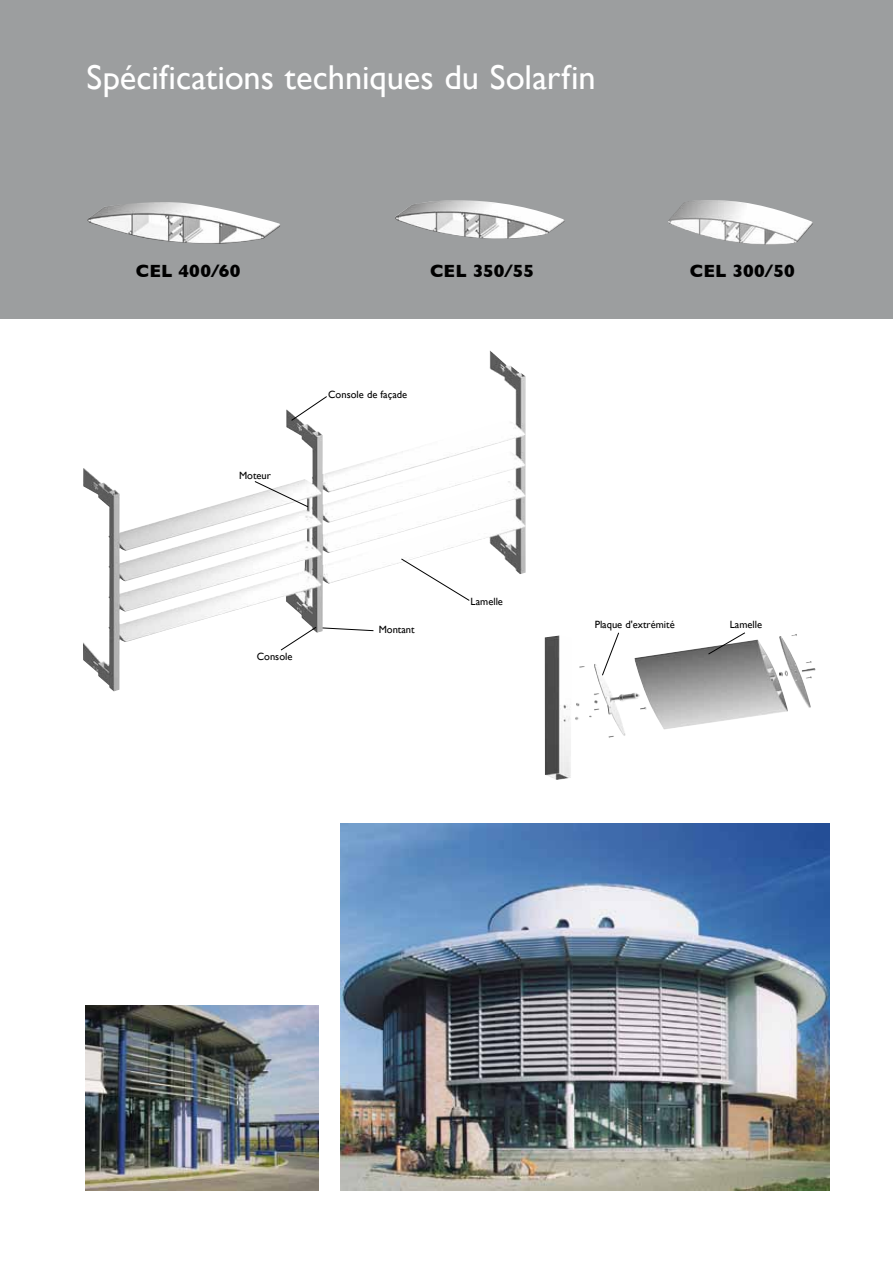
<style>
.page{position:relative;width:893px;height:1263px;background:#fff}
.page>*{position:absolute;margin:0;border:0;box-sizing:border-box;transform-origin:0 0}
.t1{font:34.5px "Gill Sans";letter-spacing:.005em;color:#fff}
.t2{font:700 18px "Gill Sans";letter-spacing:.005em;color:#000}
.t3{font:10.5px "Gill Sans";color:#000}
</style>
<div class="page">
<img style="left:83px;top:351px;width:443px;height:340px">
<div style="left:0;top:0;width:893px;height:319px;background:#9c9e9f"></div>
<img style="left:340px;top:824px;width:489px;height:367px">
<img style="left:85px;top:1006px;width:234px;height:185px">
<img style="left:87px;top:202px;width:193px;height:42px">
<img style="left:395px;top:200px;width:169px;height:39px">
<img style="left:668px;top:200px;width:145px;height:45px">
<img style="left:545px;top:634px;width:270px;height:146px">
<svg style="left:601px;top:632px;width:19px;height:44px"></svg>
<svg style="left:707px;top:632px;width:39px;height:23px"></svg>
<svg style="left:291px;top:395px;width:37px;height:26px"></svg>
<svg style="left:254px;top:480px;width:55px;height:28px"></svg>
<svg style="left:280px;top:626px;width:94px;height:25px"></svg>
<svg style="left:400px;top:558px;width:70px;height:43px"></svg>
<h1 class="t1" style="left:87px;top:57px;width:511px">Spécifications techniques du Solarfin</h1>
<h2 class="t2" style="left:136px;top:260px;width:106px">CEL 400/60</h2>
<h2 class="t2" style="left:430px;top:260px;width:106px">CEL 350/55</h2>
<h2 class="t2" style="left:690px;top:260px;width:106px">CEL 300/50</h2>
<p class="t3" style="left:239px;top:470px;width:33px">Moteur</p>
<p class="t3" style="left:328px;top:388px;width:81px">Console de façade</p>
<p class="t3" style="left:257px;top:650px;width:37px">Console</p>
<p class="t3" style="left:379px;top:623px;width:37px">Montant</p>
<p class="t3" style="left:471px;top:595px;width:34px">Lamelle</p>
<p class="t3" style="left:595px;top:618px;width:82px">Plaque d'extrémité</p>
<p class="t3" style="left:730px;top:618px;width:34px">Lamelle</p>
</div>
